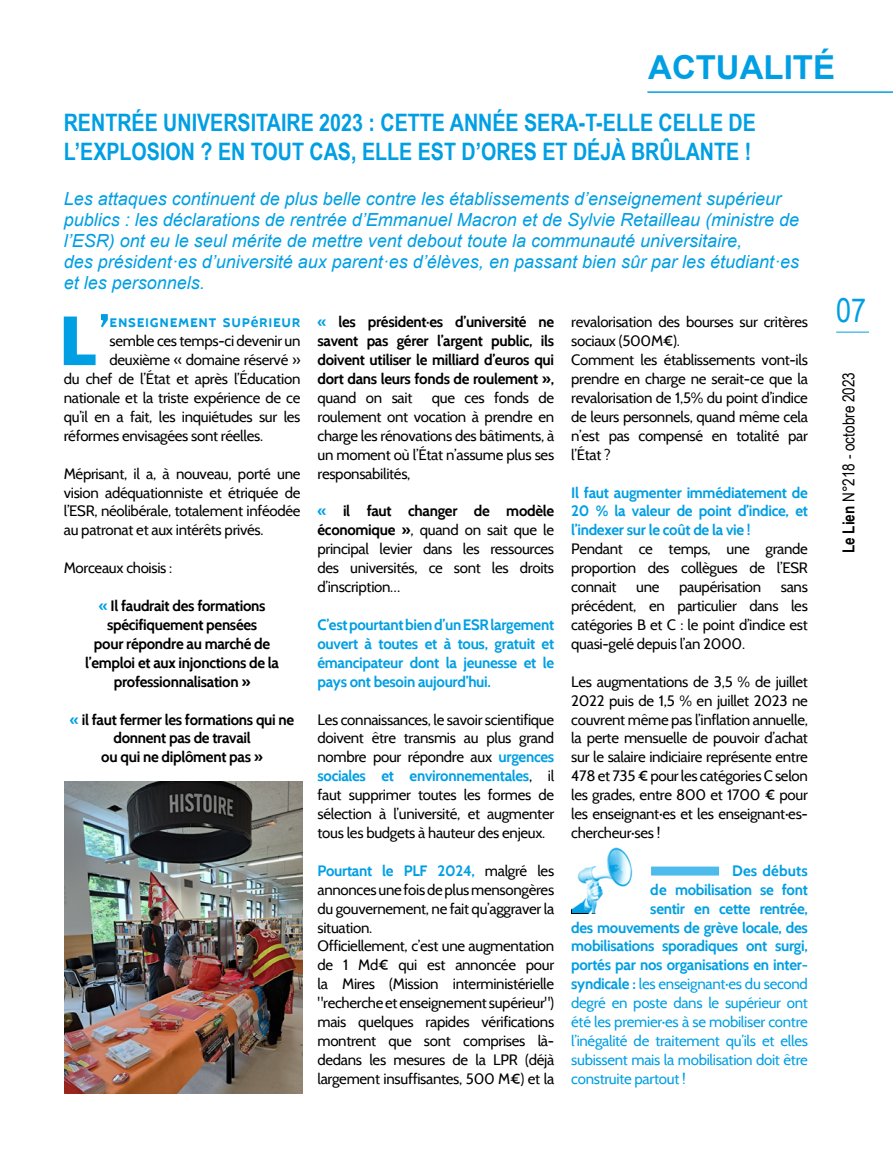
<style>
.page{position:relative;width:893px;height:1149px;background:#fff}
.page>*{position:absolute;margin:0;border:0;box-sizing:border-box;transform-origin:0 0}
.t1{font:800 67.95px "Open Sans";color:#009fe3}
.t2{font:700 33px "Arial";color:#009fe3}
.t3{font:33px "Arial Narrow";color:#009fe3}
.t4{font:700 24px/28.8px "Arial Narrow";color:#009fe3}
.t5{font:italic 18px/21px "Arial";color:#009fe3}
.t6{font:16.5px "Arial Narrow";color:#000}
.t7{font:15px/18.9px "Cabin";letter-spacing:-.02em;color:#000;text-align:justify}
.t8{font:700 15px/18.9px "Cabin";letter-spacing:-.02em;color:#009fe3;text-align:justify}
.t9{font:700 15px/18.9px "Cabin";letter-spacing:-.02em;color:#000;text-align:center}
.t10{font:15px "Cabin";letter-spacing:-.02em;color:#009fe3}
.t11{font:700 15px "Cabin";letter-spacing:.05em;color:#009fe3}
.t12{font:700 15px "Cabin";letter-spacing:.01em;color:#009fe3}
.s1{font-family:"Cabin";font-weight:400}
.s2{color:#009fe3}
.s3{font-weight:700;color:#009fe3}
.s4{font-weight:700}
</style>
<div class="page">
<hr style="left:836px;top:332px;width:33px;height:1px;background:#009fe3">
<hr style="left:647px;top:91px;width:246px;height:2px;background:#009fe3">
<svg style="left:572px;top:847px;width:61px;height:65px"></svg>
<img style="left:65px;top:781px;width:238px;height:312px">
<div style="left:651px;top:866px;width:68px;height:9px;background:#4dbbeb"></div>
<h2 class="t2" style="left:648px;top:46px;width:188px">ACTUALITÉ</h2>
<h3 class="t4" style="left:64px;top:107px;width:694px">RENTRÉE UNIVERSITAIRE 2023 : CETTE ANNÉE SERA-T-ELLE CELLE DE<br>L’EXPLOSION ? EN TOUT CAS, ELLE EST D’ORES ET DÉJÀ BRÛLANTE !</h3>
<p class="t5" style="left:64px;top:188px;width:737px">Les attaques continuent de plus belle contre les établissements d’enseignement supérieur publics : les déclarations de rentrée d’Emmanuel Macron et de Sylvie Retailleau (ministre de l’ESR) ont eu le seul mérite de mettre vent debout toute la communauté universitaire,<br>des président·es d’université aux parent·es d’élèves, en passant bien sûr par les étudiant·es et les personnels.</p>
<h1 class="t1" style="left:59px;top:288px;width:53px">L<span class="s1">’</span></h1>
<p class="t11" style="left:110px;top:313px;width:192px">enseignement supérieur</p>
<p class="t7" style="left:110px;top:331px;width:192px">semble ces temps-ci devenir un</p>
<p class="t7" style="left:110px;top:350px;width:192px">deuxième « domaine réservé »</p>
<p class="t7" style="left:64px;top:369px;width:238px">du chef de l’État et après l’Éducation</p>
<p class="t7" style="left:64px;top:388px;width:238px">nationale et la triste expérience de ce</p>
<p class="t7" style="left:64px;top:407px;width:238px">qu’il en a fait, les inquiétudes sur les</p>
<p class="t7" style="left:64px;top:426px;width:201px">réformes envisagées sont réelles.</p>
<p class="t7" style="left:64px;top:463px;width:238px">Méprisant, il a, à nouveau, porté une vision adéquationniste et étriquée de l’ESR, néolibérale, totalement inféodée au patronat et aux intérêts privés.</p>
<p class="t7" style="left:64px;top:558px;width:110px">Morceaux choisis :</p>
<p class="t9" style="left:85px;top:596px;width:195px"><span class="s2">«</span> Il faudrait des formations spécifiquement pensées<br>pour répondre au marché de l’emploi et aux injonctions de la professionnalisation »</p>
<p class="t9" style="left:70px;top:709px;width:226px"><span class="s2">«</span> il faut fermer les formations qui ne donnent pas de travail<br>ou qui ne diplôment pas »</p>
<p class="t9" style="left:317px;top:312px;width:238px;text-align:justify"><span class="s2">«</span> les président·es d’université ne savent pas gérer l’argent public, ils doivent utiliser le milliard d’euros qui dort dans leurs fonds de roulement »,</p>
<p class="t7" style="left:317px;top:388px;width:96px">quand on sait</p>
<p class="t7" style="left:317px;top:388px;width:238px;text-indent:114px">que ces fonds de roulement ont vocation à prendre en charge les rénovations des bâtiments, à un moment où l’État n’assume plus ses responsabilités,</p>
<p class="t7" style="left:317px;top:501px;width:238px"><span class="s3">«</span> <span class="s4">il faut changer de modèle économique »</span>, quand on sait que le principal levier dans les ressources des universités, ce sont les droits d’inscription…</p>
<p class="t8" style="left:317px;top:615px;width:238px">C’est pourtant bien d’un ESR largement ouvert à toutes et à tous, gratuit et émancipateur dont la jeunesse et le pays ont besoin aujourd’hui.</p>
<p class="t7" style="left:317px;top:709px;width:238px">Les connaissances, le savoir scientifique doivent être transmis au plus grand nombre pour répondre aux <span class="s3">urgences sociales et environnementales</span>, il faut supprimer toutes les formes de sélection à l’université, et augmenter tous les budgets à hauteur des enjeux.</p>
<p class="t7" style="left:317px;top:860px;width:238px;text-align:left"><span class="s3">Pourtant le PLF 2024,</span> malgré les annonces une fois de plus mensongères du gouvernement, ne fait qu’aggraver la situation.<br>Officiellement, c’est une augmentation de 1 Md€ qui est annoncée pour la Mires (Mission interministérielle "recherche et enseignement supérieur") mais quelques rapides vérifications montrent que sont comprises là&shy;dedans les mesures de la LPR (déjà largement insuffisantes, 500 M€) et la</p>
<p class="t7" style="left:571px;top:312px;width:238px;text-align:left">revalorisation des bourses sur critères sociaux (500M€).<br>Comment les établissements vont-ils prendre en charge ne serait-ce que la revalorisation de 1,5% du point d’indice de leurs personnels, quand même cela n’est pas compensé en totalité par l’État ?</p>
<p class="t8" style="left:571px;top:482px;width:238px">Il faut augmenter immédiatement de 20 % la valeur de point d’indice, et l’indexer sur le coût de la vie !</p>
<p class="t7" style="left:571px;top:539px;width:238px">Pendant ce temps, une grande proportion des collègues de l’ESR connait</p>
<p class="t7" style="left:636px;top:577px;width:25px">une</p>
<p class="t7" style="left:679px;top:577px;width:84px">paupérisation</p>
<p class="t7" style="left:571px;top:577px;width:238px;text-indent:210px">sans précédent, en particulier dans les catégories B et C : le point d’indice est quasi-gelé depuis l’an 2000.</p>
<p class="t7" style="left:571px;top:671px;width:238px">Les augmentations de 3,5 % de juillet 2022 puis de 1,5 % en juillet 2023 ne couvrent même pas l’inflation annuelle, la perte mensuelle de pouvoir d’achat sur le salaire indiciaire représente entre 478 et 735 € pour les catégories C selon les grades, entre 800 et 1700 € pour les enseignant·es et les enseignant·es&shy;chercheur·ses !</p>
<p class="t12" style="left:732px;top:861px;width:77px">Des débuts</p>
<p class="t8" style="left:650px;top:879px;width:159px">de mobilisation se font</p>
<p class="t8" style="left:650px;top:898px;width:159px">sentir en cette rentrée,</p>
<p class="t8" style="left:571px;top:917px;width:238px">des mouvements de grève locale, des</p>
<p class="t8" style="left:571px;top:936px;width:238px">mobilisations sporadiques ont surgi,</p>
<p class="t8" style="left:571px;top:955px;width:238px">portés par nos organisations en inter-</p>
<p class="t10" style="left:571px;top:974px;width:238px"><span class="s4">syndicale :</span> les enseignant·es du second</p>
<p class="t10" style="left:571px;top:993px;width:238px">degré en poste dans le supérieur ont</p>
<p class="t10" style="left:571px;top:1012px;width:238px">été les premier·es à se mobiliser contre</p>
<p class="t10" style="left:571px;top:1031px;width:238px">l’inégalité de traitement qu’ils et elles</p>
<p class="t10" style="left:571px;top:1050px;width:238px">subissent mais la mobilisation doit être</p>
<p class="t10" style="left:571px;top:1069px;width:116px">construite partout !</p>
<h2 class="t3" style="left:836px;top:286px;width:32px">07</h2>
<p class="t6" style="left:836px;top:553px;width:183px;rotate:-90deg"><span class="s4">Le Lien</span> N°218 - octobre 2023</p>
</div>
